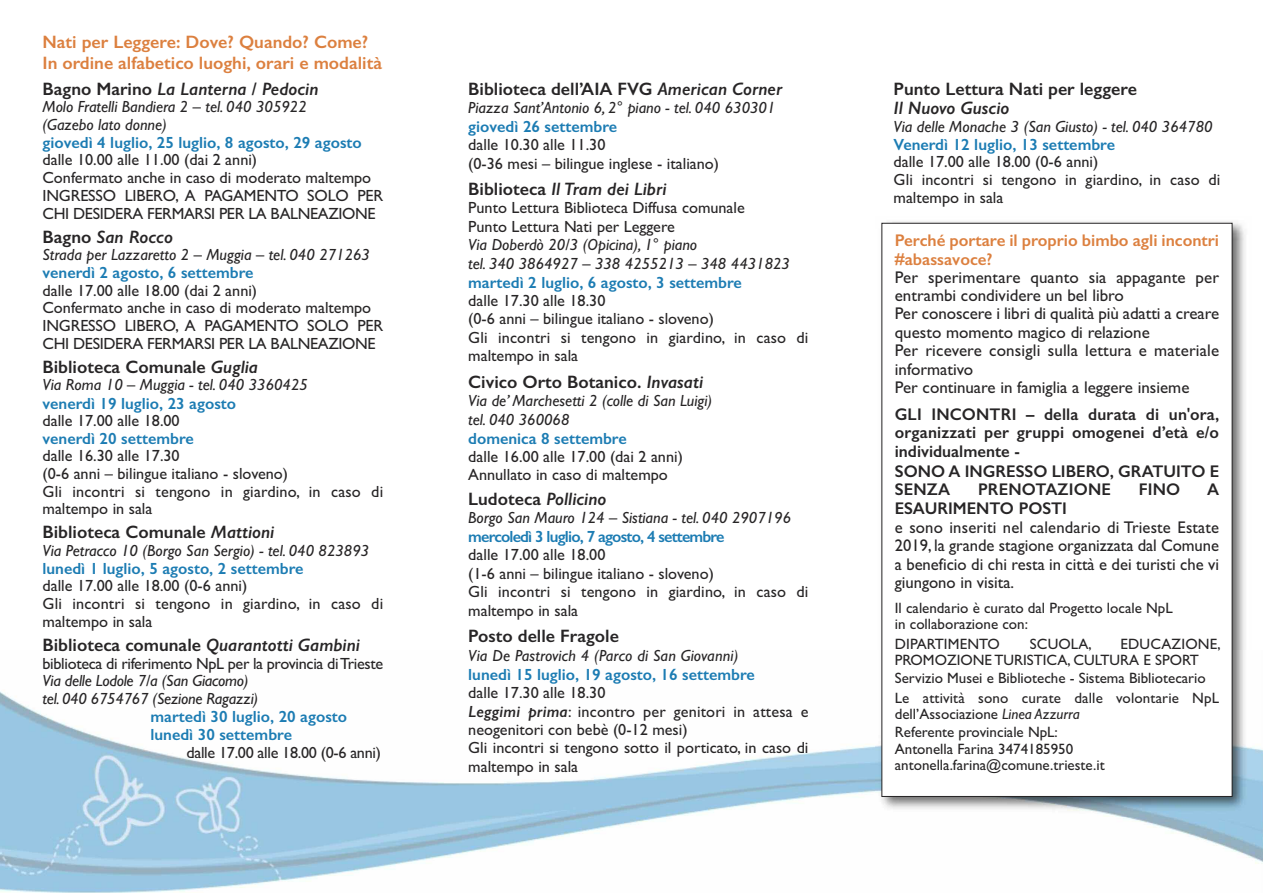
<style>
.page{position:relative;width:1263px;height:893px;background:#fff}
.page>*{position:absolute;margin:0;border:0;box-sizing:border-box;transform-origin:0 0}
.t1{font:600 18px "Gill Sans";color:#272526}
.t2{font:italic 600 18px "Gill Sans";color:#272526}
.t3{font:600 18px/21px "Gill Sans";color:#dc803f}
.t4{font:16.95px/18.5px "Gill Sans";color:#272526}
.t5{font:600 16.95px/18.9px "Gill Sans";letter-spacing:.01em;color:#272526}
.t6{font:600 16.95px/18.5px "Gill Sans";color:#dc803f}
.t7{font:16.2px/18.5px "Gill Sans";color:#272526}
.t8{font:italic 16.2px/17.7px "Gill Sans";color:#272526}
.t9{font:600 16.2px/17.7px "Gill Sans";color:#1c7cb3}
.t10{font:16.2px "Gill Sans";letter-spacing:-.02em;color:#272526}
.t11{font:600 16.2px "Gill Sans";letter-spacing:-.05em;color:#1c7cb3}
.t12{font:15px/16.5px "Gill Sans";color:#272526}
.s1{font-style:normal}
.s2{font-style:italic}
.s3{font-weight:600;font-style:italic}
</style>
<div class="page">
<img style="left:0;top:691px;width:1263px;height:202px">
<img style="left:875px;top:221px;width:376px;height:595px">
<div style="left:882px;top:223px;width:350px;height:573px;background:#fff"></div>
<p class="t3" style="left:43px;top:31px;width:341px">Nati per Leggere: Dove? Quando? Come?<br>In ordine alfabetico luoghi, orari e modalità</p>
<p class="t2" style="left:43px;top:78px;width:277px"><span class="s1">Bagno Marino</span> La Lanterna / Pedocin</p>
<p class="t8" style="left:43px;top:98px;width:266px">Molo Fratelli Bandiera 2 – tel. 040 305922 (Gazebo lato donne)</p>
<p class="t9" style="left:43px;top:134px;width:321px">giovedì 4 luglio, 25 luglio, 8 agosto, 29 agosto</p>
<p class="t7" style="left:43px;top:151px;width:342px;line-height:17.9px">dalle 10.00 alle 11.00 (dai 2 anni)<br>Confermato anche in caso di moderato maltempo INGRESSO LIBERO, A PAGAMENTO SOLO PER CHI DESIDERA FERMARSI PER LA BALNEAZIONE</p>
<p class="t2" style="left:43px;top:226px;width:132px"><span class="s1">Bagno</span> San Rocco</p>
<p class="t8" style="left:43px;top:246px;width:329px">Strada per Lazzaretto 2 – Muggia – tel. 040 271263</p>
<p class="t9" style="left:43px;top:264px;width:213px">venerdì 2 agosto, 6 settembre</p>
<p class="t7" style="left:43px;top:281px;width:342px;line-height:17.7px">dalle 17.00 alle 18.00 (dai 2 anni)<br>Confermato anche in caso di moderato maltempo INGRESSO LIBERO, A PAGAMENTO SOLO PER CHI DESIDERA FERMARSI PER LA BALNEAZIONE</p>
<p class="t1" style="left:43px;top:356px;width:217px">Biblioteca Comunale <span class="s2">Guglia</span></p>
<p class="t8" style="left:43px;top:376px;width:267px">Via Roma 10 – Muggia - tel. 040 3360425</p>
<p class="t9" style="left:43px;top:394px;width:195px">venerdì 19 luglio, 23 agosto</p>
<p class="t7" style="left:43px;top:411px;width:139px">dalle 17.00 alle 18.00</p>
<p class="t9" style="left:43px;top:430px;width:153px">venerdì 20 settembre</p>
<p class="t7" style="left:43px;top:447px;width:342px;line-height:17.7px">dalle 16.30 alle 17.30<br>(0-6 anni – bilingue italiano - sloveno)<br>Gli incontri si tengono in giardino, in caso di maltempo in sala</p>
<p class="t1" style="left:43px;top:522px;width:233px">Biblioteca Comunale <span class="s2">Mattioni</span></p>
<p class="t8" style="left:43px;top:542px;width:328px">Via Petracco 10 (Borgo San Sergio) - tel. 040 823893</p>
<p class="t9" style="left:43px;top:560px;width:262px">lunedì 1 luglio, 5 agosto, 2 settembre</p>
<p class="t7" style="left:43px;top:577px;width:342px;line-height:17.7px">dalle 17.00 alle 18.00 (0-6 anni)<br>Gli incontri si tengono in giardino, in caso di maltempo in sala</p>
<p class="t1" style="left:43px;top:634px;width:319px">Biblioteca comunale <span class="s2">Quarantotti Gambini</span></p>
<p class="t10" style="left:43px;top:654px;width:342px">biblioteca di riferimento NpL per la provincia diTrieste</p>
<p class="t8" style="left:43px;top:672px;width:217px">Via delle Lodole 7/a (San Giacomo) tel. 040 6754767 (Sezione Ragazzi)</p>
<p class="t9" style="left:151px;top:708px;width:198px">martedì 30 luglio, 20 agosto lunedì 30 settembre</p>
<p class="t10" style="left:187px;top:742px;width:196px">dalle 17.00 alle 18.00 (0-6 anni)</p>
<p class="t1" style="left:468px;top:78px;width:316px">Biblioteca dell’AIA FVG <span class="s2">American Corner</span></p>
<p class="t8" style="left:468px;top:99px;width:309px">Piazza Sant’Antonio 6, 2° piano - tel. 040 630301</p>
<p class="t9" style="left:468px;top:118px;width:150px">giovedì 26 settembre</p>
<p class="t7" style="left:468px;top:135px;width:252px">dalle 10.30 alle 11.30<br>(0-36 mesi – bilingue inglese - italiano)</p>
<p class="t2" style="left:468px;top:178px;width:200px"><span class="s1">Biblioteca</span> Il Tram dei Libri</p>
<p class="t7" style="left:468px;top:199px;width:278px">Punto Lettura Biblioteca Diffusa comunale<br>Punto Lettura Nati per Leggere</p>
<p class="t8" style="left:468px;top:236px;width:323px;line-height:18.5px">Via Doberdò 20/3 (Opicina), 1° piano<br>tel. 340 3864927 – 338 4255213 – 348 4431823</p>
<p class="t9" style="left:468px;top:274px;width:275px">martedì 2 luglio, 6 agosto, 3 settembre</p>
<p class="t7" style="left:468px;top:291px;width:342px">dalle 17.30 alle 18.30<br>(0-6 anni – bilingue italiano - sloveno)<br>Gli incontri si tengono in giardino, in caso di maltempo in sala</p>
<p class="t1" style="left:468px;top:371px;width:236px">Civico Orto Botanico. <span class="s2">Invasati</span></p>
<p class="t8" style="left:468px;top:391px;width:245px;line-height:18.5px">Via de’ Marchesetti 2 (colle di San Luigi) tel. 040 360068</p>
<p class="t9" style="left:468px;top:429px;width:160px">domenica 8 settembre</p>
<p class="t7" style="left:468px;top:447px;width:216px">dalle 16.00 alle 17.00 (dai 2 anni)<br>Annullato in caso di maltempo</p>
<p class="t2" style="left:468px;top:488px;width:140px"><span class="s1">Ludoteca</span> Pollicino</p>
<p class="t8" style="left:468px;top:509px;width:324px">Borgo San Mauro 124 – Sistiana - tel. 040 2907196</p>
<p class="t11" style="left:468px;top:527px;width:258px">mercoledì 3 luglio, 7 agosto, 4 settembre</p>
<p class="t7" style="left:468px;top:546px;width:342px">dalle 17.00 alle 18.00<br>(1-6 anni – bilingue italiano - sloveno)<br>Gli incontri si tengono in giardino, in caso di maltempo in sala</p>
<p class="t1" style="left:468px;top:625px;width:152px">Posto delle Fragole</p>
<p class="t8" style="left:468px;top:646px;width:272px">Via De Pastrovich 4 (Parco di San Giovanni)</p>
<p class="t9" style="left:468px;top:665px;width:288px">lunedì 15 luglio, 19 agosto, 16 settembre</p>
<p class="t7" style="left:468px;top:683px;width:342px">dalle 17.30 alle 18.30<br><span class="s3">Leggimi prima</span>: incontro per genitori in attesa e neogenitori con bebè (0-12 mesi)<br>Gli incontri si tengono sotto il porticato, in caso di maltempo in sala</p>
<p class="t1" style="left:893px;top:78px;width:245px">Punto Lettura Nati per leggere</p>
<p class="t2" style="left:893px;top:98px;width:117px">Il Nuovo Guscio</p>
<p class="t8" style="left:893px;top:117px;width:320px">Via delle Monache 3 (San Giusto) - tel. 040 364780</p>
<p class="t9" style="left:893px;top:136px;width:223px">Venerdì 12 luglio, 13 settembre</p>
<p class="t7" style="left:893px;top:153px;width:328px;line-height:18px">dalle 17.00 alle 18.00 (0-6 anni)<br>Gli incontri si tengono in giardino, in caso di maltempo in sala</p>
<p class="t6" style="left:895px;top:231px;width:326px">Perché portare il proprio bimbo agli incontri #abassavoce?</p>
<p class="t4" style="left:895px;top:267px;width:326px">Per sperimentare quanto sia appagante per entrambi condividere un bel libro<br>Per conoscere i libri di qualità più adatti a creare questo momento magico di relazione<br>Per ricevere consigli sulla lettura e materiale informativo<br>Per continuare in famiglia a leggere insieme</p>
<p class="t5" style="left:895px;top:404px;width:326px">GLI INCONTRI – della durata di un'ora, organizzati per gruppi omogenei d’età e/o individualmente -<br>SONO A INGRESSO LIBERO, GRATUITO E<br>SENZA</p>
<p class="t5" style="left:978px;top:480px;width:134px">PRENOTAZIONE</p>
<p class="t5" style="left:1139px;top:480px;width:43px">FINO</p>
<p class="t5" style="left:1207px;top:480px;width:14px">A</p>
<p class="t5" style="left:895px;top:498px;width:174px">ESAURIMENTO POSTI</p>
<p class="t4" style="left:895px;top:518px;width:326px;text-align:justify">e sono inseriti nel calendario di Trieste Estate 2019, la grande stagione organizzata dal Comune a beneficio di chi resta in città e dei turisti che vi giungono in visita.</p>
<p class="t12" style="left:895px;top:599px;width:279px">Il calendario è curato dal Progetto locale NpL in collaborazione con:</p>
<p class="t12" style="left:895px;top:635px;width:106px">DIPARTIMENTO</p>
<p class="t12" style="left:1030px;top:635px;width:64px">SCUOLA,</p>
<p class="t12" style="left:895px;top:635px;width:327px;text-indent:226px">EDUCAZIONE,<br>PROMOZIONE TURISTICA, CULTURA E SPORT</p>
<p class="t12" style="left:895px;top:668px;width:326px;line-height:19.5px">Servizio Musei e Biblioteche - Sistema Bibliotecario<br>Le attività sono curate dalle volontarie NpL</p>
<p class="t12" style="left:895px;top:705px;width:186px;line-height:18px">dell’Associazione <span class="s2">Linea Azzurra<br></span>Referente provinciale NpL:</p>
<p class="t12" style="left:895px;top:740px;width:211px">Antonella Farina 3474185950 antonella.farina@comune.trieste.it</p>
</div>
